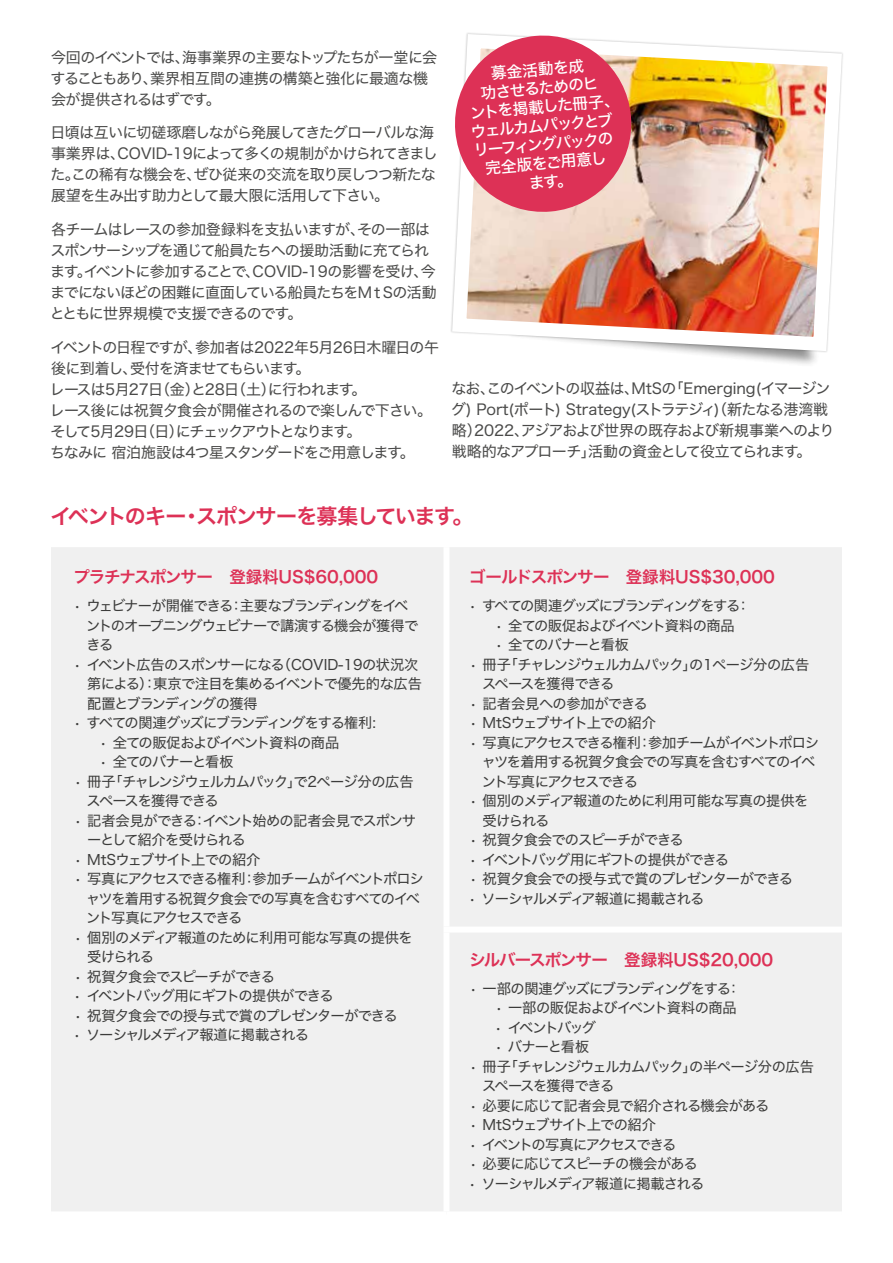
<style>
.page{position:relative;width:893px;height:1263px;background:#fff}
.page>*{position:absolute;margin:0;border:0;box-sizing:border-box;transform-origin:0 0}
.t1{font:21px "Hiragino Sans W6";letter-spacing:-.06em;color:#dd3156}
.t2{font:16.5px "Hiragino Sans W6";letter-spacing:-.035em;color:#dd3156}
.t3{font:16.5px "Hiragino Sans W6";letter-spacing:-.01em;color:#dd3156}
.t4{font:15.75px/18.8px "Hiragino Sans W5";color:#fff;text-align:center}
.t5{font:15px/21px "Hiragino Sans W4";letter-spacing:-.055em;color:#4a4a49}
.t6{font:15px/21px "Hiragino Sans W4";letter-spacing:-.035em;color:#4a4a49}
.t7{font:14.25px/19.5px "Hiragino Sans W4";letter-spacing:-.065em;color:#3c3c3b}
.t8{font:14.25px/19.5px "Hiragino Sans W4";letter-spacing:-.045em;color:#3c3c3b}
.t9{font:14.25px "Hiragino Sans W4";letter-spacing:-.095em;color:#3c3c3b}
.t10{font:14.25px/19.5px "Hiragino Sans W4";letter-spacing:-.04em;color:#3c3c3b}
.t11{font:14.25px "Hiragino Sans W4";letter-spacing:-.09em;color:#3c3c3b}
.t12{font:14.25px "Hiragino Sans W4";letter-spacing:-.085em;color:#3c3c3b}
.t13{font:14.25px "Hiragino Sans W4";letter-spacing:-.035em;color:#3c3c3b}
.t14{font:14.25px "Hiragino Sans W4";letter-spacing:-.025em;color:#3c3c3b}
.t15{font:14.25px "Hiragino Sans W4";letter-spacing:-.13em;color:#3c3c3b}
</style>
<div class="page">
<div style="left:51px;top:547px;width:791px;height:664px;background:#f0f0f0"></div>
<div style="left:443px;top:926px;width:399px;height:6px;background:#fff"></div>
<div style="left:443px;top:547px;width:6px;height:379px;background:#fff"></div>
<div style="left:443px;top:932px;width:6px;height:279px;background:#fff"></div>
<div style="left:500px;top:269px;width:320px;height:100px;background:#000;opacity:.5"></div>
<img style="left:451px;top:41px;width:392px;height:317px">
<svg style="left:451px;top:33px;width:184px;height:183px;background:#e4647d"></svg>
<p class="t6" style="left:50px;top:45px;width:388px">今回のイベントでは、海事業界の主要なトップたちが一堂に会することもあり、業界相互間の連携の構築と強化に最適な機会が提供されるはずです。</p>
<p class="t5" style="left:50px;top:121px;width:389px">日頃は互いに切磋琢磨しながら発展してきたグローバルな海事業界は、COVID-19によって多くの規制がかけられてきました。この稀有な機会を、ぜひ従来の交流を取り戻しつつ新たな展望を生み出す助力として最大限に活用して下さい。</p>
<p class="t5" style="left:50px;top:218px;width:389px">各チームはレースの参加登録料を支払いますが、その一部はスポンサーシップを通じて船員たちへの援助活動に充てられます。イベントに参加することで、COVID-19の影響を受け、今までにないほどの困難に直面している船員たちをMｔSの活動とともに世界規模で支援できるのです。</p>
<p class="t5" style="left:50px;top:336px;width:390px">イベントの日程ですが、参加者は2022年5月26日木曜日の午後に到着し、受付を済ませてもらいます。<br>レースは5月27日（金）と28日（土）に行われます。<br>レース後には祝賀夕食会が開催されるので楽しんで下さい。そして5月29日（日）にチェックアウトとなります。<br>ちなみに宿泊施設は4つ星スタンダードをご用意します。</p>
<p class="t4" style="left:465px;top:65px;width:152px;rotate:-5deg">募金活動を成<br>功させるためのヒ<br>ントを掲載した冊子、ウェルカムパックとブリーフィングパックの完全版をご用意し<br>ます。</p>
<p class="t6" style="left:451px;top:377px;width:385px">なお、このイベントの収益は、MtSの「Emerging(イマージング) Port(ポート) Strategy(ストラテジィ)（新たなる港湾戦略）2022、アジアおよび世界の既存および新規事業へのより戦略的なアプローチ」活動の資金として役立てられます。</p>
<h1 class="t1" style="left:50px;top:497px;width:424px">イベントのキー・スポンサーを募集しています。</h1>
<p class="t2" style="left:74px;top:562px;width:306px">プラチナスポンサー　登録料US$60,000</p>
<p class="t7" style="left:86px;top:595px;width:334px;text-indent:-13px">• ウェビナーが開催できる：主要なブランディングをイベントのオープニングウェビナーで講演する機会が獲得できる</p>
<p class="t8" style="left:87px;top:654px;width:336px;text-indent:-13px">• イベント広告のスポンサーになる（COVID-19の状況次第による）：東京で注目を集めるイベントで優先的な広告配置とブランディングの獲得</p>
<p class="t11" style="left:74px;top:710px;width:304px">• すべての関連グッズにブランディングをする権利:</p>
<p class="t7" style="left:100px;top:732px;width:241px">• 全ての販促およびイベント資料の商品</p>
<p class="t7" style="left:100px;top:751px;width:135px">• 全てのバナーと看板</p>
<p class="t7" style="left:87px;top:771px;width:328px;text-indent:-12px">• 冊子「チャレンジウェルカムパック」で2ページ分の広告スペースを獲得できる</p>
<p class="t7" style="left:87px;top:810px;width:330px;text-indent:-13px">• 記者会見ができる：イベント始めの記者会見でスポンサーとして紹介を受けられる</p>
<p class="t7" style="left:74px;top:849px;width:188px">• MtSウェブサイト上での紹介</p>
<p class="t7" style="left:86px;top:868px;width:339px;text-indent:-12px">• 写真にアクセスできる権利：参加チームがイベントポロシャツを着用する祝賀夕食会での写真を含むすべてのイベント写真にアクセスできる</p>
<p class="t10" style="left:87px;top:927px;width:327px;text-indent:-13px">• 個別のメディア報道のために利用可能な写真の提供を受けられる</p>
<p class="t7" style="left:74px;top:966px;width:202px">• 祝賀夕食会でスピーチができる</p>
<p class="t9" style="left:74px;top:983px;width:261px">• イベントバッグ用にギフトの提供ができる</p>
<p class="t7" style="left:74px;top:1005px;width:325px">• 祝賀夕食会での授与式で賞のプレゼンターができる</p>
<p class="t7" style="left:73px;top:1024px;width:237px">• ソーシャルメディア報道に掲載される</p>
<p class="t3" style="left:469px;top:562px;width:307px">ゴールドスポンサー　登録料US$30,000</p>
<p class="t9" style="left:469px;top:593px;width:282px">• すべての関連グッズにブランディングをする：</p>
<p class="t7" style="left:495px;top:615px;width:241px">• 全ての販促およびイベント資料の商品</p>
<p class="t7" style="left:495px;top:634px;width:135px">• 全てのバナーと看板</p>
<p class="t7" style="left:482px;top:654px;width:329px;text-indent:-12px">• 冊子「チャレンジウェルカムパック」の1ページ分の広告スペースを獲得できる</p>
<p class="t14" style="left:470px;top:691px;width:179px">• 記者会見への参加ができる</p>
<p class="t7" style="left:470px;top:712px;width:188px">• MtSウェブサイト上での紹介</p>
<p class="t7" style="left:482px;top:732px;width:339px;text-indent:-12px">• 写真にアクセスできる権利：参加チームがイベントポロシャツを着用する祝賀夕食会での写真を含むすべてのイベント写真にアクセスできる</p>
<p class="t10" style="left:483px;top:790px;width:327px;text-indent:-13px">• 個別のメディア報道のために利用可能な写真の提供を受けられる</p>
<p class="t7" style="left:470px;top:829px;width:215px">• 祝賀夕食会でのスピーチができる</p>
<p class="t9" style="left:469px;top:847px;width:261px">• イベントバッグ用にギフトの提供ができる</p>
<p class="t7" style="left:470px;top:868px;width:325px">• 祝賀夕食会での授与式で賞のプレゼンターができる</p>
<p class="t7" style="left:469px;top:888px;width:237px">• ソーシャルメディア報道に掲載される</p>
<p class="t2" style="left:469px;top:945px;width:306px">シルバースポンサー　登録料US$20,000</p>
<p class="t12" style="left:470px;top:976px;width:272px">• 一部の関連グッズにブランディングをする：</p>
<p class="t13" style="left:495px;top:995px;width:243px">• 一部の販促およびイベント資料の商品</p>
<p class="t15" style="left:495px;top:1015px;width:103px">• イベントバッグ</p>
<p class="t7" style="left:495px;top:1036px;width:96px">• バナーと看板</p>
<p class="t7" style="left:482px;top:1056px;width:333px;text-indent:-12px">• 冊子「チャレンジウェルカムパック」の半ページ分の広告スペースを獲得できる</p>
<p class="t8" style="left:470px;top:1095px;width:301px">• 必要に応じて記者会見で紹介される機会がある</p>
<p class="t7" style="left:470px;top:1114px;width:188px">• MtSウェブサイト上での紹介</p>
<p class="t9" style="left:469px;top:1132px;width:209px">• イベントの写真にアクセスできる</p>
<p class="t7" style="left:470px;top:1153px;width:229px">• 必要に応じてスピーチの機会がある</p>
<p class="t7" style="left:469px;top:1173px;width:237px">• ソーシャルメディア報道に掲載される</p>
</div>
